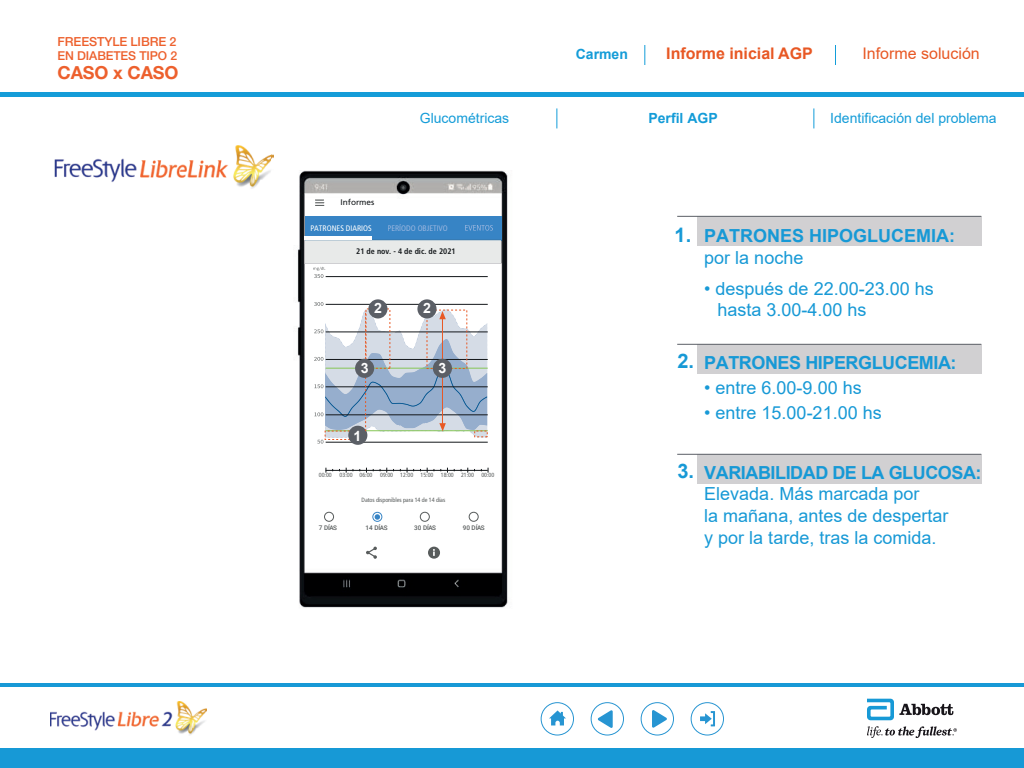
<style>
.page{position:relative;width:1024px;height:768px;background:#fff}
.page>*{position:absolute;margin:0;border:0;box-sizing:border-box;transform-origin:0 0}
.t1{font:700 20px "Arial";color:#1799d6}
.t2{font:18px/21.6px "Arial";color:#1799d6}
.t3{font:700 18px "Arial";letter-spacing:-.025em;color:#1799d6}
.t4{font:700 18px "Arial";color:#1799d6}
.t5{font:700 18px "Helvetica Neue LT Std";letter-spacing:-.01em;color:#ed602d}
.t6{font:700 16px "Arial";color:#e85824}
.t7{font:16px "Arial";color:#e85824}
.t8{font:700 14.2px "Arial";color:#fff}
.t9{font:14px "Arial";color:#149cd8}
.t10{font:700 14px "Arial";color:#149cd8}
.t11{font:500 12.5px "Helvetica Neue LT Std";letter-spacing:-.01em;color:#ed602d}
.t12{font:500 12.2px "Helvetica Neue LT Std";letter-spacing:-.01em;color:#ed602d}
.t13{font:8.2px "Frutiger LT Std";letter-spacing:-.005em;color:#13171a}
.t14{font:700 condensed 8px "Frutiger LT Std";color:#13171a}
.t15{font:condensed 8px "Frutiger LT Std";color:#9ab6df}
.t16{font:condensed 8px "Frutiger LT Std";color:#fff}
.t17{font:500 6.4px "Roboto";letter-spacing:-.075em;color:#585c5c}
.t18{font:condensed 6.1px "Frutiger LT Std";letter-spacing:-.01em;color:#585c5c}
.t19{font:condensed 6px "Frutiger LT Std";color:#585c5c}
</style>
<div class="page">
<svg style="left:813px;top:108px;width:1px;height:20px"></svg>
<svg style="left:556px;top:108px;width:1px;height:20px"></svg>
<svg style="left:867px;top:699px;width:86px;height:21px"></svg>
<svg style="left:867px;top:726px;width:90px;height:12px"></svg>
<div style="left:0;top:748px;width:1024px;height:20px;background:#1799d6"></div>
<img style="left:51px;top:701px;width:156px;height:34px">
<hr style="left:0;top:684px;width:1024px;height:3px;background:#1799d6">
<img style="left:55px;top:145px;width:216px;height:44px">
<svg style="left:835px;top:45px;width:1px;height:20px"></svg>
<svg style="left:644px;top:45px;width:1px;height:20px"></svg>
<div style="left:0;top:92px;width:1024px;height:5px;background:#149cd8"></div>
<div style="left:697px;top:216px;width:284px;height:29px;background:#d1d0d2"></div>
<div style="left:697px;top:344px;width:284px;height:29px;background:#d1d0d2"></div>
<div style="left:697px;top:454px;width:284px;height:30px;background:#d1d0d2"></div>
<hr style="left:677px;top:344px;width:304px;height:1px;background:#5b5f66">
<hr style="left:677px;top:216px;width:304px;height:1px;background:#5b5f66">
<hr style="left:677px;top:454px;width:304px;height:1px;background:#5b5f66">
<img style="left:271px;top:154px;width:237px;height:454px">
<div style="left:428px;top:547px;width:12px;height:12px;background:#585c5c;border-radius:50%"></div>
<svg style="left:433px;top:549px;width:2px;height:7px"></svg>
<svg style="left:366px;top:547px;width:11px;height:12px"></svg>
<div style="left:324px;top:512px;width:10px;height:10px;border:1px solid #585c5c;border-radius:50%"></div>
<div style="left:372px;top:512px;width:10px;height:10px;border:1px solid #3784c5;border-radius:50%"></div>
<svg style="left:375px;top:514px;width:5px;height:6px"></svg>
<div style="left:420px;top:512px;width:10px;height:10px;border:1px solid #585c5c;border-radius:50%"></div>
<div style="left:469px;top:512px;width:10px;height:10px;border:1px solid #585c5c;border-radius:50%"></div>
<div style="left:305px;top:217px;width:196px;height:23px;background:#3784c5"></div>
<img style="left:305px;top:263px;width:197px;height:1px">
<div style="left:305px;top:240px;width:196px;height:23px;background:#e8eae9"></div>
<svg style="left:313px;top:267px;width:12px;height:11px"></svg>
<svg style="left:360px;top:468px;width:7px;height:5px"></svg>
<svg style="left:387px;top:468px;width:7px;height:5px"></svg>
<svg style="left:407px;top:468px;width:7px;height:5px"></svg>
<svg style="left:441px;top:468px;width:7px;height:5px"></svg>
<svg style="left:468px;top:468px;width:7px;height:5px"></svg>
<svg style="left:326px;top:468px;width:7px;height:5px"></svg>
<svg style="left:465px;top:225px;width:28px;height:6px"></svg>
<svg style="left:315px;top:200px;width:9px;height:6px"></svg>
<hr style="left:305px;top:237px;width:67px;height:3px;background:#fff">
<hr style="left:326px;top:415px;width:162px;height:1px;background:#13171a">
<hr style="left:326px;top:387px;width:162px;height:1px;background:#13171a">
<hr style="left:326px;top:359px;width:162px;height:1px;background:#13171a">
<hr style="left:326px;top:470px;width:162px;height:1px;background:#13171a">
<hr style="left:326px;top:442px;width:162px;height:1px;background:#13171a">
<hr style="left:326px;top:368px;width:162px;height:1px;background:#86c656">
<hr style="left:326px;top:332px;width:162px;height:1px;background:#13171a">
<hr style="left:326px;top:304px;width:162px;height:1px;background:#13171a">
<hr style="left:326px;top:276px;width:162px;height:1px;background:#13171a">
<svg style="left:368px;top:299px;width:19px;height:19px"></svg>
<svg style="left:417px;top:299px;width:20px;height:19px"></svg>
<div style="left:474px;top:431px;width:14px;height:6px;border:1px dashed #e85824"></div>
<svg style="left:314px;top:302px;width:173px;height:142px"></svg>
<div style="left:433px;top:359px;width:19px;height:19px;background:#5b5f66;border-radius:50%"></div>
<svg style="left:549px;top:710px;width:17px;height:15px"></svg>
<div style="left:541px;top:702px;width:33px;height:33px;border:1px solid #2795d2;border-radius:50%"></div>
<svg style="left:652px;top:710px;width:15px;height:18px"></svg>
<div style="left:641px;top:702px;width:33px;height:33px;border:1px solid #2795d2;border-radius:50%"></div>
<svg style="left:598px;top:710px;width:15px;height:18px"></svg>
<div style="left:591px;top:702px;width:33px;height:33px;border:1px solid #2795d2;border-radius:50%"></div>
<svg style="left:700px;top:711px;width:15px;height:15px"></svg>
<div style="left:691px;top:702px;width:33px;height:33px;border:1px solid #2795d2;border-radius:50%"></div>
<p class="t11" style="left:58px;top:34px;width:120px">FREESTYLE LIBRE 2</p>
<p class="t12" style="left:58px;top:49px;width:121px">EN DIABETES TIPO 2</p>
<p class="t5" style="left:58px;top:61px;width:122px">CASO x CASO</p>
<p class="t10" style="left:576px;top:44px;width:54px">Carmen</p>
<p class="t6" style="left:666px;top:42px;width:148px">Informe inicial AGP</p>
<p class="t7" style="left:863px;top:42px;width:119px">Informe solución</p>
<p class="t13" style="left:341px;top:198px;width:35px">Informes</p>
<p class="t9" style="left:420px;top:108px;width:91px">Glucométricas</p>
<p class="t10" style="left:649px;top:108px;width:71px">Perfil AGP</p>
<p class="t9" style="left:830px;top:108px;width:168px">Identificación del problema</p>
<p class="t16" style="left:310px;top:224px;width:63px">PATRONES DIARIOS</p>
<p class="t15" style="left:387px;top:223px;width:62px">PERÍODO OBJETIVO</p>
<p class="t14" style="left:356px;top:247px;width:101px">21 de nov. - 4 de dic. de 2021</p>
<p class="t8" style="left:374px;top:298px;width:9px">2</p>
<p class="t8" style="left:361px;top:358px;width:9px">3</p>
<p class="t8" style="left:353px;top:426px;width:9px">1</p>
<p class="t8" style="left:423px;top:298px;width:9px">2</p>
<p class="t8" style="left:439px;top:358px;width:9px">3</p>
<p class="t19" style="left:319px;top:472px;width:15px">00:00</p>
<p class="t19" style="left:340px;top:472px;width:34px">03:00 06:00</p>
<p class="t19" style="left:380px;top:472px;width:116px">09:00 12:00 15:00 18:00 21:00 00:00</p>
<p class="t18" style="left:362px;top:497px;width:85px">Datos disponibles para 14 de 14 días</p>
<p class="t17" style="left:319px;top:524px;width:20px">7 DÍAS</p>
<p class="t17" style="left:366px;top:524px;width:23px">14 DÍAS</p>
<p class="t17" style="left:414px;top:524px;width:23px">30 DÍAS</p>
<p class="t17" style="left:463px;top:524px;width:23px">90 DÍAS</p>
<p class="t1" style="left:675px;top:221px;width:18px">1.</p>
<p class="t4" style="left:704px;top:223px;width:253px">PATRONES HIPOGLUCEMIA:</p>
<p class="t2" style="left:704px;top:246px;width:101px">por la noche</p>
<p class="t2" style="left:717px;top:277px;width:218px;text-indent:-13px">• después de 22.00-23.00 hs hasta 3.00-4.00 hs</p>
<p class="t1" style="left:677px;top:347px;width:18px">2.</p>
<p class="t3" style="left:704px;top:350px;width:254px">PATRONES HIPERGLUCEMIA:</p>
<p class="t2" style="left:704px;top:376px;width:159px">• entre 6.00-9.00 hs</p>
<p class="t2" style="left:704px;top:402px;width:179px">• entre 15.00-21.00 hs</p>
<p class="t1" style="left:677px;top:457px;width:18px">3.</p>
<p class="t3" style="left:704px;top:460px;width:279px">VARIABILIDAD DE LA GLUCOSA:</p>
<p class="t2" style="left:704px;top:483px;width:246px">Elevada. Más marcada por<br>la mañana, antes de despertar y por la tarde, tras la comida.</p>
</div>
